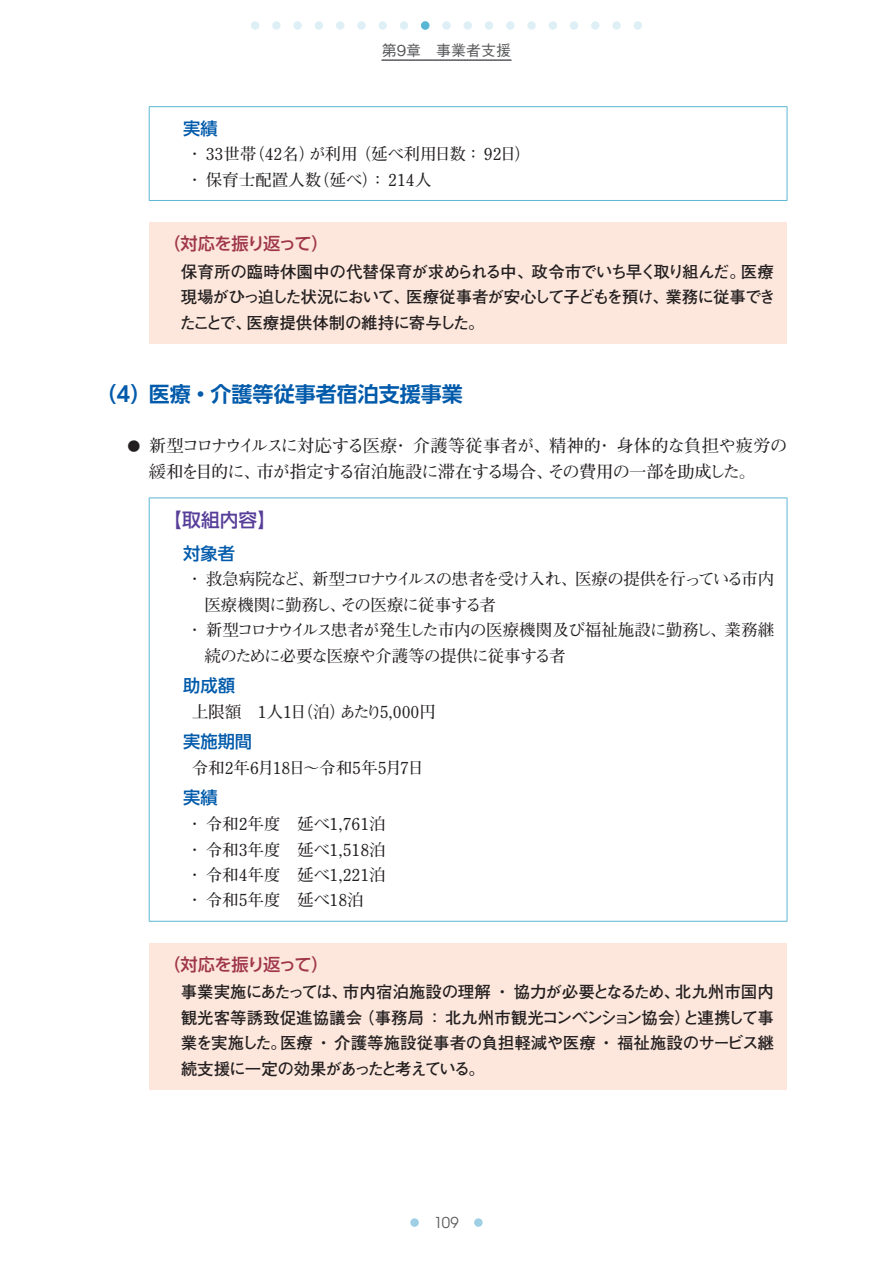
<style>
.page{position:relative;width:893px;height:1263px;background:#fff}
.page>*{position:absolute;margin:0;border:0;box-sizing:border-box;transform-origin:0 0}
.t1{font:700 21px "UD Shin Go Pro De";color:#015aaa}
.t2{font:500 18.75px "UD Shin Go Pro";color:#573e99}
.t3{font:700 17.25px/26.2px "Futo Min A101 Upr";letter-spacing:-.04em;color:#231f20;text-align:center}
.t4{font:500 17.25px "UD Shin Go Pro";letter-spacing:-.08em;color:#9f364a}
.t5{font:500 17.25px "UD Shin Go NT Pro";color:#015aaa}
.t6{font:700 16.5px/25.5px "Futo Go B101 Upr";letter-spacing:-.045em;color:#231f20;text-align:justify}
.t7{font:700 16.5px/25.5px "Futo Min A101 Upr";letter-spacing:-.01em;color:#231f20}
.t8{font:700 16.5px "Futo Min A101 Upr";letter-spacing:-.035em;color:#231f20}
.t9{font:700 16.5px "Futo Min A101 Upr";letter-spacing:-.095em;color:#231f20}
.t10{font:700 16.5px "Futo Min A101 Upr";letter-spacing:-.045em;color:#231f20}
.t11{font:500 15px "Gothic BBB Upr";color:#57585a}
.t12{font:15px "Avant Garde";color:#57585a}
.s1{font-size:12.9px}
</style>
<div class="page">
<div style="left:251px;top:21px;width:8px;height:9px;background:#def0f6;border-radius:50%"></div>
<svg style="left:272px;top:21px;width:9px;height:9px"></svg>
<svg style="left:293px;top:21px;width:9px;height:9px"></svg>
<div style="left:315px;top:21px;width:8px;height:9px;background:#def0f6;border-radius:50%"></div>
<div style="left:336px;top:21px;width:8px;height:9px;background:#def0f6;border-radius:50%"></div>
<svg style="left:357px;top:21px;width:9px;height:9px"></svg>
<div style="left:378px;top:21px;width:9px;height:9px;background:#def0f6;border-radius:50%"></div>
<div style="left:400px;top:21px;width:8px;height:9px;background:#def0f6;border-radius:50%"></div>
<svg style="left:442px;top:21px;width:9px;height:9px"></svg>
<div style="left:463px;top:21px;width:9px;height:9px;background:#def0f6;border-radius:50%"></div>
<div style="left:485px;top:21px;width:8px;height:9px;background:#def0f6;border-radius:50%"></div>
<div style="left:506px;top:21px;width:8px;height:9px;background:#def0f6;border-radius:50%"></div>
<svg style="left:527px;top:21px;width:9px;height:9px"></svg>
<div style="left:549px;top:21px;width:8px;height:9px;background:#def0f6;border-radius:50%"></div>
<div style="left:570px;top:21px;width:8px;height:9px;background:#def0f6;border-radius:50%"></div>
<svg style="left:591px;top:21px;width:9px;height:9px"></svg>
<svg style="left:612px;top:21px;width:9px;height:9px"></svg>
<div style="left:634px;top:21px;width:8px;height:9px;background:#def0f6;border-radius:50%"></div>
<div style="left:474px;top:1218px;width:9px;height:9px;background:#9ecfe5;border-radius:50%"></div>
<div style="left:410px;top:1218px;width:9px;height:9px;background:#9ecfe5;border-radius:50%"></div>
<div style="left:421px;top:21px;width:8px;height:9px;background:#59b6d5;border-radius:50%"></div>
<svg style="left:382px;top:59px;width:130px;height:2px"></svg>
<hr style="left:149px;top:107px;width:1px;height:93px;background:#59b6d5">
<hr style="left:787px;top:107px;width:1px;height:93px;background:#59b6d5">
<hr style="left:149px;top:200px;width:638px;height:1px;background:#59b6d5">
<hr style="left:149px;top:106px;width:638px;height:1px;background:#59b6d5">
<div style="left:149px;top:222px;width:638px;height:121px;background:#fde7dc"></div>
<hr style="left:149px;top:498px;width:1px;height:423px;background:#59b6d5">
<hr style="left:149px;top:497px;width:638px;height:1px;background:#59b6d5">
<hr style="left:787px;top:498px;width:1px;height:423px;background:#59b6d5">
<hr style="left:149px;top:921px;width:638px;height:1px;background:#59b6d5">
<div style="left:149px;top:943px;width:638px;height:147px;background:#fde7dc"></div>
<p class="t11" style="left:382px;top:38px;width:131px">第9章　事業者支援</p>
<p class="t5" style="left:183px;top:114px;width:36px">実績</p>
<p class="t7" style="left:186px;top:141px;width:346px">・ 33世帯（42名）が利用（延べ利用日数：92日）・保育士配置人数（延べ）：214人</p>
<p class="t4" style="left:163px;top:229px;width:167px">（対応を振り返って）</p>
<p class="t6" style="left:179px;top:258px;width:598px">保育所の臨時休園中の代替保育が求められる中、政令市でいち早く取り組んだ。医療現場がひっ迫した状況において、医療従事者が安心して子どもを預け、業務に従事できたことで、医療提供体制の維持に寄与した。</p>
<p class="t1" style="left:96px;top:377px;width:369px">（4）医療・介護等従事者宿泊支援事業</p>
<p class="t3" style="left:128px;top:432px;width:661px"><span class="s1">●</span> 新型コロナウイルスに対応する医療・介護等従事者が、精神的・身体的な負担や疲労の緩和を目的に、市が指定する宿泊施設に滞在する場合、その費用の一部を助成した。</p>
<p class="t2" style="left:163px;top:505px;width:115px">【取組内容】</p>
<p class="t5" style="left:183px;top:539px;width:53px">対象者</p>
<p class="t9" style="left:186px;top:566px;width:589px">・救急病院など、新型コロナウイルスの患者を受け入れ、医療の提供を行っている市内</p>
<p class="t10" style="left:204px;top:592px;width:293px">医療機関に勤務し、その医療に従事する者</p>
<p class="t8" style="left:186px;top:617px;width:589px">・新型コロナウイルス患者が発生した市内の医療機関及び福祉施設に勤務し、業務継</p>
<p class="t8" style="left:204px;top:643px;width:363px">続のために必要な医療や介護等の提供に従事する者</p>
<p class="t5" style="left:183px;top:672px;width:53px">助成額</p>
<p class="t7" style="left:192px;top:698px;width:246px">上限額　1人1日（泊）あたり5,000円</p>
<p class="t5" style="left:183px;top:728px;width:71px">実施期間</p>
<p class="t7" style="left:192px;top:754px;width:234px">令和2年6月18日～令和5年5月7日</p>
<p class="t5" style="left:183px;top:784px;width:36px">実績</p>
<p class="t7" style="left:186px;top:810px;width:201px;text-align:justify">・令和2年度　延べ1,761泊・令和3年度　延べ1,518泊・令和4年度　延べ1,221泊・令和5年度　延べ18泊</p>
<p class="t4" style="left:163px;top:950px;width:167px">（対応を振り返って）</p>
<p class="t6" style="left:181px;top:979px;width:595px">事業実施にあたっては、市内宿泊施設の理解・協力が必要となるため、北九州市国内観光客等誘致促進協議会（事務局：北九州市観光コンベンション協会）と連携して事業を実施した。医療・介護等施設従事者の負担軽減や医療・福祉施設のサービス継続支援に一定の効果があったと考えている。</p>
<p class="t12" style="left:434px;top:1214px;width:26px">109</p>
</div>
